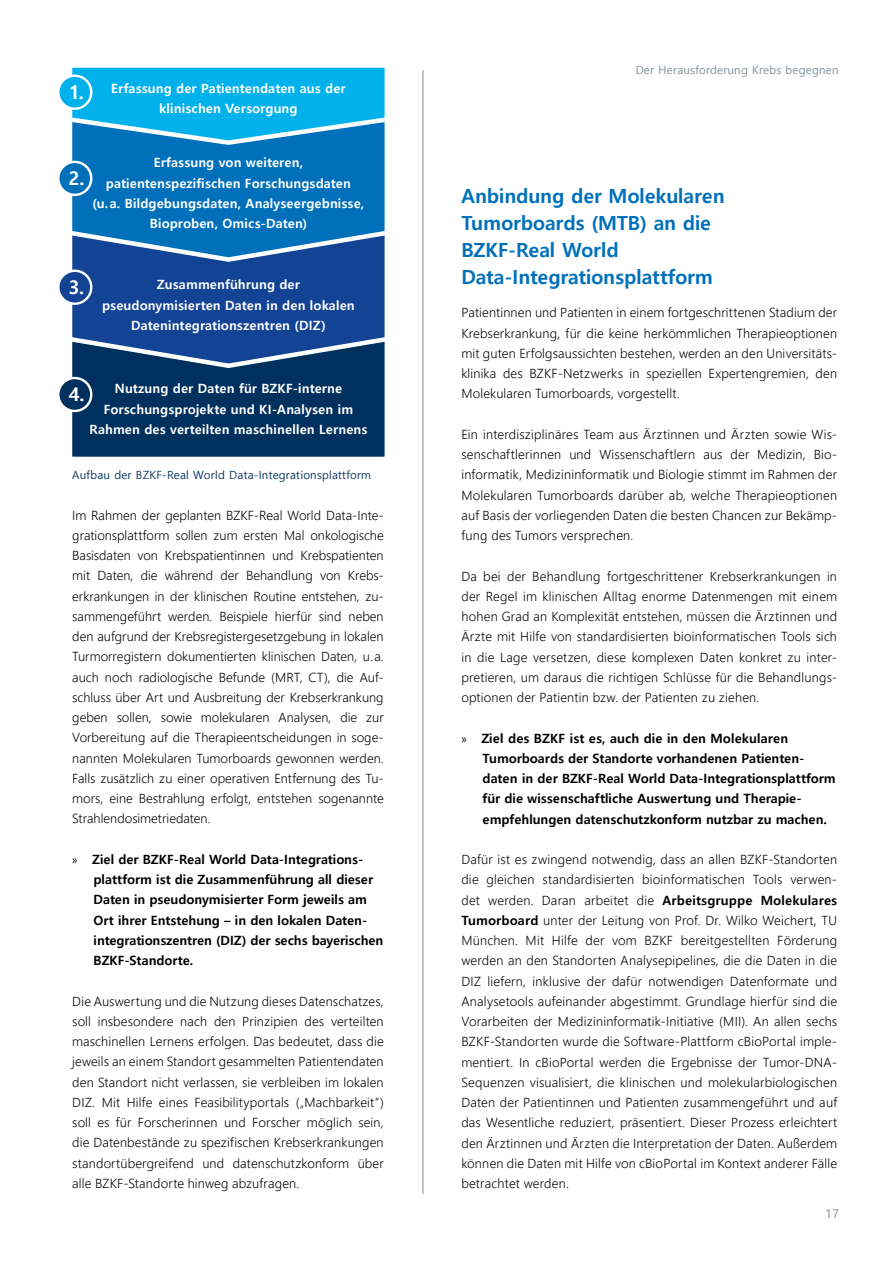
<style>
.page{position:relative;width:893px;height:1263px;background:#fff}
.page>*{position:absolute;margin:0;border:0;box-sizing:border-box;transform-origin:0 0}
.t1{font:700 19.5px/27px "Malgun Gothic";color:#0070ba}
.t2{font:700 18.75px "Malgun Gothic";color:#fff}
.t3{font:300 12.75px/20.2px "Malgun Gothic";letter-spacing:.01em;color:#000;text-align:justify}
.t4{font:700 12.75px/20.2px "Malgun Gothic";letter-spacing:.005em;color:#000}
.t5{font:700 12.75px/20.2px "Malgun Gothic";letter-spacing:.015em;color:#fff;text-align:center}
.t6{font:12px "Malgun Gothic";color:#7e8a91}
.t7{font:11.25px "Malgun Gothic";letter-spacing:.02em;color:#00305d}
.t8{font:11.25px "Malgun Gothic";letter-spacing:.02em;color:#7e8a91}
.s1{font-family:"Myriad Pro";font-weight:400}
.s2{font-weight:700}
</style>
<div class="page">
<div style="left:68px;top:290px;width:321px;height:171px;background:#00305d;border:4px solid #fff"></div>
<svg style="left:68px;top:264px;width:321px;height:106px;background:#204c94"></svg>
<svg style="left:72px;top:147px;width:313px;height:117px;background:#0d70b7"></svg>
<svg style="left:72px;top:67px;width:313px;height:80px;background:#11abe3"></svg>
<div style="left:58px;top:76px;width:33px;height:33px;background:#00b1eb;border-radius:50%"></div>
<div style="left:57px;top:75px;width:35px;height:35px;border:2px solid #fff;border-radius:50%"></div>
<div style="left:58px;top:162px;width:33px;height:33px;background:#0070ba;border-radius:50%"></div>
<div style="left:57px;top:161px;width:35px;height:35px;border:2px solid #fff;border-radius:50%"></div>
<div style="left:58px;top:271px;width:33px;height:33px;background:#134395;border-radius:50%"></div>
<div style="left:57px;top:270px;width:35px;height:35px;border:2px solid #fff;border-radius:50%"></div>
<div style="left:58px;top:378px;width:33px;height:33px;background:#00305d;border-radius:50%"></div>
<div style="left:57px;top:377px;width:35px;height:35px;border:2px solid #fff;border-radius:50%"></div>
<hr style="left:423px;top:70px;width:1px;height:1124px;background:#7e8a91">
<h2 class="t2" style="left:69px;top:81px;width:16px">1.</h2>
<p class="t5" style="left:111px;top:78px;width:236px">Erfassung der Patientendaten aus der klinischen Versorgung</p>
<h2 class="t2" style="left:68px;top:167px;width:17px">2.</h2>
<p class="t5" style="left:93px;top:153px;width:273px">Erfassung von weiteren, patientenspezifischen Forschungsdaten (u.a. Bildgebungsdaten, Analyseergebnisse, Bioproben, Omics-Daten)</p>
<h2 class="t2" style="left:69px;top:276px;width:17px">3.</h2>
<p class="t5" style="left:102px;top:275px;width:254px">Zusammenführung der pseudonymisierten Daten in den lokalen<br>Datenintegrationszentren (DIZ)</p>
<p class="t5" style="left:89px;top:379px;width:279px">Nutzung der Daten für BZKF-interne<br>Forschungsprojekte und KI-Analysen im<br>Rahmen des verteilten maschinellen Lernens</p>
<h2 class="t2" style="left:68px;top:383px;width:17px">4.</h2>
<p class="t7" style="left:72px;top:469px;width:300px">Aufbau der BZKF-Real World Data-Integrationsplattform</p>
<p class="t3" style="left:72px;top:505px;width:313px">Im Rahmen der geplanten BZKF-Real World Data-Inte&shy;grationsplattform sollen zum ersten Mal onkologische Basisdaten von Krebspatientinnen und Krebspatienten mit Daten, die während der Behandlung von Krebs&shy;erkrankungen in der klinischen Routine entstehen, zu&shy;sammengeführt werden. Beispiele hierfür sind neben den aufgrund der Krebsregistergesetzgebung in lokalen Turmorregistern dokumentierten klinischen Daten, u.a. auch noch radiologische Befunde (MRT, CT), die Auf&shy;schluss über Art und Ausbreitung der Krebserkrankung geben sollen, sowie molekularen Analysen, die zur Vorbereitung auf die Therapieentscheidungen in soge&shy;nannten Molekularen Tumorboards gewonnen werden.<br>Falls zusätzlich zu einer operativen Entfernung des Tu&shy;mors, eine Bestrahlung erfolgt, entstehen sogenannte Strahlendosimetriedaten.</p>
<p class="t4" style="left:94px;top:849px;width:291px;text-indent:-21px"><span class="s1">»</span> Ziel der BZKF-Real World Data-Integrations&shy;plattform ist die Zusammenführung all dieser Daten in pseudonymisierter Form jeweils am Ort ihrer Entstehung – in den lokalen Daten&shy;integrationszentren (DIZ) der sechs bayerischen BZKF-Standorte.</p>
<p class="t3" style="left:72px;top:991px;width:313px">Die Auswertung und die Nutzung dieses Datenschatzes, soll insbesondere nach den Prinzipien des verteilten maschinellen Lernens erfolgen. Das bedeutet, dass die jeweils an einem Standort gesammelten Patientendaten den Standort nicht verlassen, sie verbleiben im lokalen DIZ. Mit Hilfe eines Feasibilityportals („Machbarkeit“) soll es für Forscherinnen und Forscher möglich sein, die Datenbestände zu spezifischen Krebserkrankungen standortübergreifend und datenschutzkonform über alle BZKF-Standorte hinweg abzufragen.</p>
<p class="t8" style="left:636px;top:64px;width:204px">Der Herausforderung Krebs begegnen</p>
<h1 class="t1" style="left:461px;top:182px;width:265px">Anbindung der Molekularen<br>Tumorboards (MTB) an die<br>BZKF-Real World<br>Data-Integrationsplattform</h1>
<p class="t3" style="left:461px;top:303px;width:377px">Patientinnen und Patienten in einem fortgeschrittenen Stadium der Krebserkrankung, für die keine herkömmlichen Therapieoptionen mit guten Erfolgsaussichten bestehen, werden an den Universitäts&shy;klinika des BZKF-Netzwerks in speziellen Expertengremien, den Molekularen Tumorboards, vorgestellt.</p>
<p class="t3" style="left:461px;top:424px;width:377px">Ein interdisziplinäres Team aus Ärztinnen und Ärzten sowie Wis&shy;senschaftlerinnen und Wissenschaftlern aus der Medizin, Bio&shy;informatik, Medizininformatik und Biologie stimmt im Rahmen der Molekularen Tumorboards darüber ab, welche Therapieoptionen auf Basis der vorliegenden Daten die besten Chancen zur Bekämp&shy;fung des Tumors versprechen.</p>
<p class="t3" style="left:461px;top:566px;width:377px">Da bei der Behandlung fortgeschrittener Krebserkrankungen in der Regel im klinischen Alltag enorme Datenmengen mit einem hohen Grad an Komplexität entstehen, müssen die Ärztinnen und Ärzte mit Hilfe von standardisierten bioinformatischen Tools sich in die Lage versetzen, diese komplexen Daten konkret zu inter&shy;pretieren, um daraus die richtigen Schlüsse für die Behandlungs&shy;optionen der Patientin bzw. der Patienten zu ziehen.</p>
<p class="t4" style="left:483px;top:728px;width:355px;text-indent:-21px"><span class="s1">»</span> Ziel des BZKF ist es, auch die in den Molekularen Tumorboards der Standorte vorhandenen Patienten&shy;daten in der BZKF-Real World Data-Integrationsplattform für die wissenschaftliche Auswertung und Therapie&shy;empfehlungen datenschutzkonform nutzbar zu machen.</p>
<p class="t3" style="left:461px;top:849px;width:377px">Dafür ist es zwingend notwendig, dass an allen BZKF-Standorten die gleichen standardisierten bioinformatischen Tools verwen&shy;det werden. Daran arbeitet die <span class="s2">Arbeitsgruppe Molekulares Tumorboard</span> unter der Leitung von Prof. Dr. Wilko Weichert, TU München. Mit Hilfe der vom BZKF bereitgestellten Förderung werden an den Standorten Analysepipelines, die die Daten in die DIZ liefern, inklusive der dafür notwendigen Datenformate und Analysetools aufeinander abgestimmt. Grundlage hierfür sind die Vorarbeiten der Medizininformatik-Initiative (MII). An allen sechs BZKF-Standorten wurde die Software-Plattform cBioPortal imple&shy;mentiert. In cBioPortal werden die Ergebnisse der Tumor-DNA-Sequenzen visualisiert, die klinischen und molekularbiologischen Daten der Patientinnen und Patienten zusammengeführt und auf das Wesentliche reduziert, präsentiert. Dieser Prozess erleichtert den Ärztinnen und Ärzten die Interpretation der Daten. Außerdem können die Daten mit Hilfe von cBioPortal im Kontext anderer Fälle betrachtet werden.</p>
<p class="t6" style="left:825px;top:1207px;width:15px">17</p>
</div>
